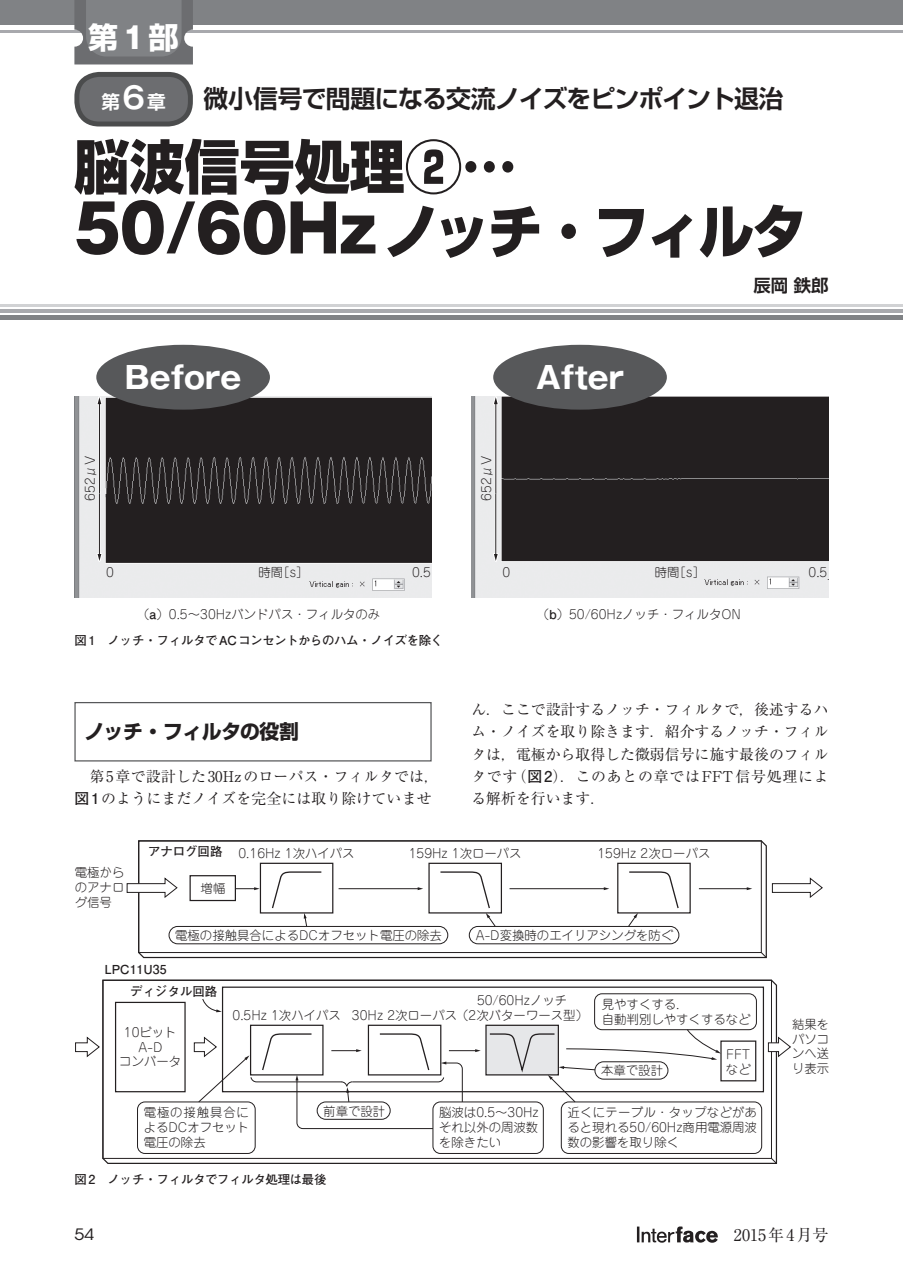
<style>
.page{position:relative;width:903px;height:1275px;background:#fff}
.page>*{position:absolute;margin:0;border:0;box-sizing:border-box;transform-origin:0 0}
.t1{font:800 64.75px "Gothic MB101 Pro";letter-spacing:-.02em;color:#231f20;scale:.95 1}
.t2{font:800 58.27px "Shin Go Pro";letter-spacing:-.005em;color:#231f20;scale:.95 1}
.t3{font:700 30.45px "Gothic MB101 Pro";color:#fff}
.t4{font:700 29.93px "Shin Go Pro";color:#fff}
.t5{font:700 24.85px "Shin Go Pro De";letter-spacing:-.035em;color:#231f20}
.t6{font:700 19.78px "Shin Go Pro";letter-spacing:-.035em;color:#231f20}
.t7{font:700 18.55px "Shin Go Pro De";color:#fff}
.t8{font:700 17.32px "Shin Go Pro De";color:#231f20}
.t9{font:16.1px "Ryumin Pro";color:#231f20}
.t10{font:15.58px "ITC Avant Garde Std";color:#231f20;scale:1.11 1}
.t11{font:14.88px/22.4px "Ryumin Pro";letter-spacing:.01em;color:#231f20}
.t12{font:300 12.42px/14.9px "Jun 101 Pro";color:#231f20;text-align:justify}
.t13{font:700 12.42px "Futo Go B101 Pro";letter-spacing:-.035em;color:#231f20}
.t14{font:700 12.42px "Futo Go B101 Pro";color:#231f20}
.s1{font-family:"Gothic MB101 Pro"}
.s2{font-family:"Gothic MB101 Pro De";font-size:29.75px}
.s3{font-family:"Shin Go Pro";font-size:58.27px}
.s4{font-size:58.27px}
.s5{font-family:"Futo Go B101 Pro";font-weight:700}
</style>
<div class="page">
<svg style="left:637px;top:1226px;width:81px;height:17px"></svg>
<hr style="left:0;top:309px;width:903px;height:4px;background:#a8a9ad">
<div style="left:0;top:315px;width:903px;height:5px;background:#808285"></div>
<hr style="left:0;top:304px;width:903px;height:2px;background:#d1d2d4">
<div style="left:74px;top:702px;width:358px;height:59px;background:#fff;border:1px solid #57585a"></div>
<img style="left:74px;top:396px;width:358px;height:202px">
<img style="left:471px;top:396px;width:357px;height:202px">
<div style="left:96px;top:345px;width:174px;height:65px;background:#57585a;border-radius:50%"></div>
<div style="left:493px;top:345px;width:174px;height:65px;background:#57585a;border-radius:50%"></div>
<hr style="left:98px;top:491px;width:2px;height:64px;background:#fff">
<hr style="left:99px;top:491px;width:1px;height:64px;background:#231f20">
<svg style="left:95px;top:552px;width:9px;height:17px"></svg>
<hr style="left:98px;top:403px;width:2px;height:90px;background:#fff">
<hr style="left:99px;top:403px;width:1px;height:90px;background:#231f20">
<svg style="left:95px;top:389px;width:9px;height:18px"></svg>
<hr style="left:495px;top:491px;width:2px;height:64px;background:#fff">
<hr style="left:495px;top:491px;width:1px;height:64px;background:#231f20">
<svg style="left:491px;top:552px;width:9px;height:17px"></svg>
<hr style="left:495px;top:403px;width:2px;height:90px;background:#fff">
<hr style="left:495px;top:403px;width:1px;height:90px;background:#231f20">
<svg style="left:491px;top:389px;width:9px;height:18px"></svg>
<svg style="left:138px;top:840px;width:629px;height:119px"></svg>
<svg style="left:760px;top:952px;width:7px;height:6px"></svg>
<div style="left:138px;top:841px;width:624px;height:112px;border:1px solid #231f20"></div>
<svg style="left:271px;top:871px;width:52px;height:55px"></svg>
<div style="left:260px;top:863px;width:73px;height:50px;border:1px solid #231f20"></div>
<div style="left:189px;top:875px;width:47px;height:26px;border:1px solid #231f20"></div>
<svg style="left:439px;top:871px;width:57px;height:56px"></svg>
<div style="left:428px;top:863px;width:74px;height:50px;border:1px solid #231f20"></div>
<svg style="left:627px;top:871px;width:53px;height:56px"></svg>
<div style="left:617px;top:863px;width:74px;height:50px;border:1px solid #231f20"></div>
<hr style="left:339px;top:888px;width:80px;height:1px;background:#231f20">
<svg style="left:418px;top:887px;width:5px;height:3px"></svg>
<svg style="left:235px;top:887px;width:25px;height:3px"></svg>
<hr style="left:509px;top:888px;width:96px;height:1px;background:#231f20">
<svg style="left:604px;top:887px;width:5px;height:3px"></svg>
<hr style="left:699px;top:888px;width:49px;height:1px;background:#231f20">
<svg style="left:747px;top:887px;width:5px;height:3px"></svg>
<svg style="left:772px;top:877px;width:51px;height:21px"></svg>
<svg style="left:126px;top:877px;width:52px;height:21px"></svg>
<svg style="left:102px;top:979px;width:676px;height:185px"></svg>
<svg style="left:770px;top:1157px;width:7px;height:7px"></svg>
<div style="left:103px;top:980px;width:669px;height:179px;border:1px solid #231f20"></div>
<div style="left:250px;top:1025px;width:73px;height:50px;border:1px solid #231f20"></div>
<div style="left:115px;top:1002px;width:71px;height:90px;border:1px solid #231f20"></div>
<div style="left:720px;top:1040px;width:36px;height:41px;border:1px solid #231f20"></div>
<div style="left:222px;top:986px;width:542px;height:106px;border:1px solid #231f20"></div>
<div style="left:368px;top:1025px;width:73px;height:50px;border:1px solid #231f20"></div>
<svg style="left:75px;top:1036px;width:25px;height:22px"></svg>
<svg style="left:768px;top:1036px;width:23px;height:22px"></svg>
<div style="left:594px;top:993px;width:163px;height:37px;border:1px solid #231f20;border-radius:7px"></div>
<div style="left:169px;top:926px;width:279px;height:18px;border:1px solid #231f20;border-radius:9px"></div>
<div style="left:469px;top:926px;width:210px;height:18px;border:1px solid #231f20;border-radius:9px"></div>
<div style="left:561px;top:1102px;width:201px;height:52px;border:1px solid #231f20;border-radius:7px"></div>
<div style="left:433px;top:1102px;width:111px;height:52px;border:1px solid #231f20;border-radius:7px"></div>
<div style="left:137px;top:1102px;width:118px;height:52px;border:1px solid #231f20;border-radius:7px"></div>
<svg style="left:488px;top:1029px;width:233px;height:74px"></svg>
<svg style="left:194px;top:1033px;width:287px;height:96px"></svg>
<svg style="left:202px;top:998px;width:20px;height:14px"></svg>
<div style="left:0;top:0;width:903px;height:25px;background:#808285"></div>
<hr style="left:0;top:30px;width:903px;height:2px;background:#a8a9ad">
<svg style="left:74px;top:0;width:119px;height:64px"></svg>
<div style="left:77px;top:74px;width:113px;height:50px;background:#6c6d70;border-radius:22px"></div>
<div style="left:74px;top:72px;width:119px;height:54px;border:5px solid #4b4c4d;border-radius:22px"></div>
<h3 class="t4" style="left:88px;top:14px;width:92px">第<span class="s1">1</span>部</h3>
<h3 class="t7" style="left:101px;top:87px;width:66px">第<span class="s2">6</span>章</h3>
<h3 class="t5" style="left:203px;top:78px;width:582px">微小信号で問題になる交流ノイズをピンポイント退治</h3>
<h2 class="t2" style="left:74px;top:121px;width:467px">脳波信号処理②<span class="s1">…</span></h2>
<h1 class="t1" style="left:74px;top:175px;width:773px">50/60Hz<span class="s3">ノッチ</span><span class="s4">・</span><span class="s3">フィルタ</span></h1>
<h3 class="t8" style="left:753px;top:271px;width:77px">辰岡 鉄郎</h3>
<h3 class="t3" style="left:125px;top:352px;width:118px">Before</h3>
<h3 class="t3" style="left:536px;top:352px;width:90px">After</h3>
<p class="t12" style="left:81px;top:501px;width:47px;rotate:-90deg">652μV</p>
<p class="t12" style="left:478px;top:501px;width:47px;rotate:-90deg">652μV</p>
<p class="t12" style="left:106px;top:563px;width:9px">0</p>
<p class="t12" style="left:258px;top:563px;width:52px">時間［s］</p>
<p class="t12" style="left:412px;top:563px;width:20px">0.5</p>
<p class="t12" style="left:503px;top:563px;width:9px">0</p>
<p class="t12" style="left:655px;top:563px;width:52px">時間［s］</p>
<p class="t12" style="left:808px;top:563px;width:20px">0.5</p>
<p class="t12" style="left:137px;top:605px;width:244px">（<span class="s5">a</span>）0.5～30Hzバンドパス・フィルタのみ</p>
<p class="t12" style="left:537px;top:605px;width:205px">（<span class="s5">b</span>）50/60Hzノッチ・フィルタON</p>
<p class="t13" style="left:74px;top:630px;width:370px">図 1　ノッチ・フィルタでAC コンセントからのハム・ノイズを除く</p>
<h3 class="t6" style="left:84px;top:716px;width:216px">ノッチ・フィルタの役割</h3>
<p class="t11" style="left:74px;top:764px;width:366px">　第5章で設計した 30Hzのローパス・フィルタでは，<span class="s5">図 1</span>のようにまだノイズを完全には取り除けていませ</p>
<p class="t11" style="left:471px;top:697px;width:359px;text-align:justify">ん．ここで設計するノッチ・フィルタで，後述するハム・ノイズを取り除きます．紹介するノッチ・フィルタは，電極から取得した微弱信号に施す最後のフィルタです（<span class="s5">図2</span>）．このあとの章ではFFT信号処理による解析を行います．</p>
<p class="t12" style="left:75px;top:863px;width:51px">電極からのアナログ信号</p>
<p class="t13" style="left:148px;top:841px;width:76px">アナログ回路</p>
<p class="t12" style="left:238px;top:844px;width:118px">0.16Hz 1次ハイパス</p>
<p class="t12" style="left:201px;top:880px;width:26px">増幅</p>
<p class="t12" style="left:409px;top:844px;width:115px">159Hz 1次ローパス</p>
<p class="t12" style="left:597px;top:844px;width:115px">159Hz 2次ローパス</p>
<p class="t12" style="left:175px;top:926px;width:268px">電極の接触具合によるDCオフセット電圧の除去</p>
<p class="t12" style="left:475px;top:926px;width:199px">A-D変換時のエイリアシングを防ぐ</p>
<p class="t14" style="left:105px;top:960px;width:63px">LPC11U35</p>
<p class="t14" style="left:130px;top:981px;width:88px">ディジタル回路</p>
<p class="t12" style="left:119px;top:1023px;width:64px;text-align:center">10ビット<br>A-D<br>コンバータ</p>
<p class="t12" style="left:233px;top:1006px;width:110px">0.5Hz 1次ハイパス</p>
<p class="t12" style="left:477px;top:991px;width:92px">50/60Hzノッチ</p>
<p class="t12" style="left:352px;top:1006px;width:238px">30Hz 2次ローパス（2次バターワース型）</p>
<p class="t12" style="left:602px;top:995px;width:150px">見やすくする．<br>自動判別しやすくするなど</p>
<p class="t12" style="left:726px;top:1046px;width:26px">FFT</p>
<p class="t12" style="left:601px;top:1062px;width:64px">本章で設計</p>
<p class="t12" style="left:726px;top:1060px;width:26px">など</p>
<p class="t12" style="left:144px;top:1104px;width:107px">電極の接触具合によるDCオフセット電圧の除去</p>
<p class="t12" style="left:323px;top:1102px;width:64px">前章で設計</p>
<p class="t13" style="left:74px;top:1169px;width:254px">図 2　ノッチ・フィルタでフィルタ処理は最後</p>
<p class="t12" style="left:439px;top:1104px;width:101px">脳波は0.5～30Hzそれ以外の周波数を除きたい</p>
<p class="t12" style="left:567px;top:1104px;width:191px">近くにテーブル・タップなどがあると現れる50/60Hz商用電源周波数の影響を取り除く</p>
<p class="t12" style="left:792px;top:1015px;width:39px">結果をパソコンへ送り表示</p>
<p class="t10" style="left:74px;top:1225px;width:20px">54</p>
<p class="t9" style="left:718px;top:1222px;width:112px">　2015年 4月号</p>
</div>
